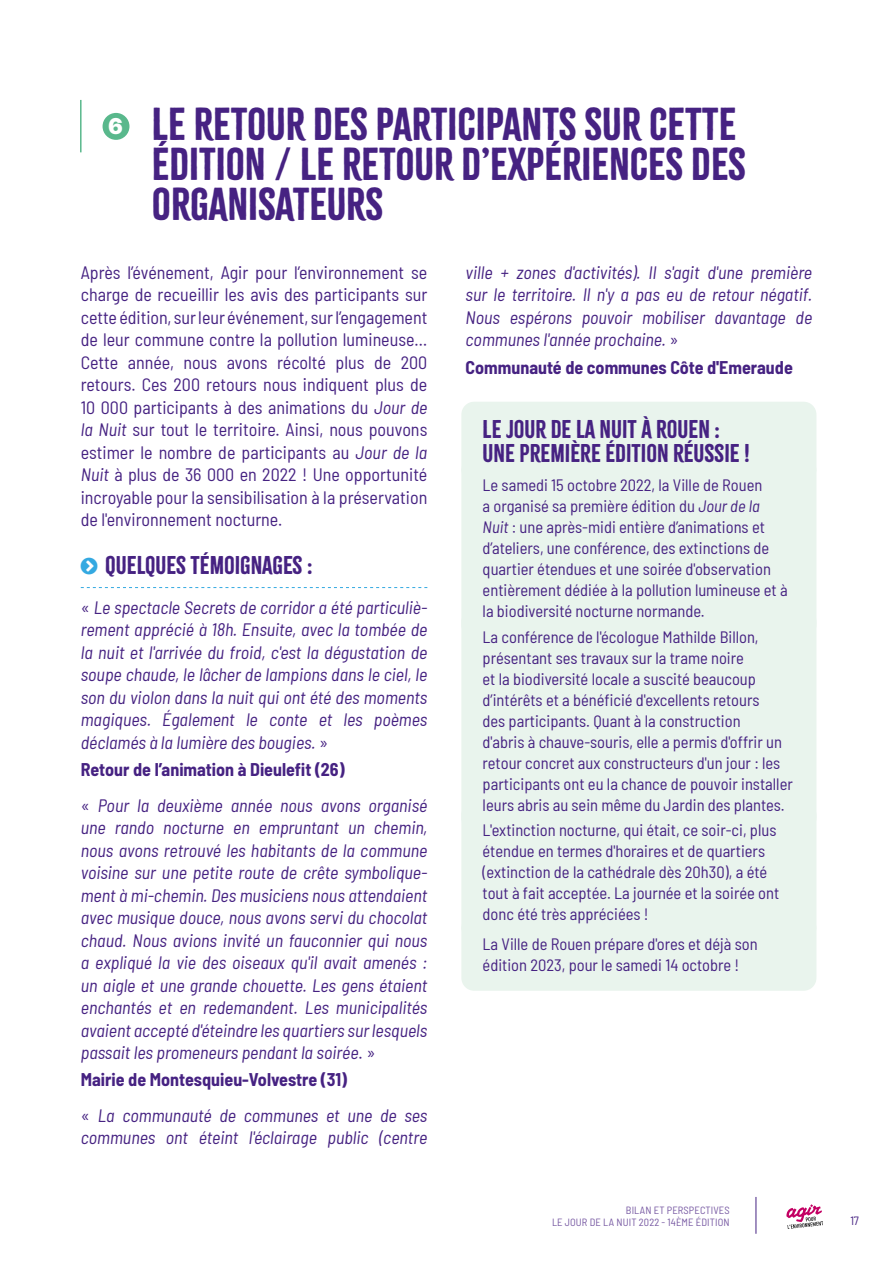
<style>
.page{position:relative;width:893px;height:1263px;background:#fff}
.page>*{position:absolute;margin:0;border:0;box-sizing:border-box;transform-origin:0 0}
.t1{font:40.35px/40.3px "Citrus Gothic Solid";color:#462282}
.t2{font:22.5px/24px "Citrus Gothic Solid";color:#462282}
.t3{font:900 21.75px "Inter";color:#fff}
.t4{font:italic semi-condensed 18px/22.5px "Barlow";color:#462282;text-align:justify}
.t5{font:semi-condensed 18px/22.5px "Barlow";color:#462282;text-align:justify}
.t6{font:700 semi-condensed 18px/35.2px "Barlow";color:#462282}
.t7{font:semi-condensed 16.5px/21px "Barlow";color:#462282}
.t8{font:semi-condensed 12px "Barlow";color:#462282}
.t9{font:semi-condensed 10.5px/12px "Barlow";letter-spacing:.01em;color:#785aa3;text-align:right}
.s1{font-style:italic}
.s2{font-style:normal}
.s3{font-weight:700;font-style:normal}
.s4{font-weight:400}
.s5{font-weight:400;font-style:italic}
</style>
<div class="page">
<svg style="left:786px;top:1204px;width:37px;height:25px"></svg>
<hr style="left:756px;top:1197px;width:1px;height:37px;background:#462282">
<svg style="left:81px;top:587px;width:346px;height:1px"></svg>
<div style="left:461px;top:402px;width:355px;height:80px;background:#e9f4ed;border-radius:13px"></div>
<div style="left:461px;top:458px;width:355px;height:180px;background:#e9f4ed;border-radius:13px"></div>
<div style="left:461px;top:609px;width:355px;height:222px;background:#e9f4ed;border-radius:13px"></div>
<div style="left:461px;top:802px;width:355px;height:138px;background:#e9f4ed;border-radius:13px"></div>
<div style="left:461px;top:916px;width:355px;height:75px;background:#e9f4ed;border-radius:13px"></div>
<div style="left:103px;top:113px;width:26px;height:27px;background:#59b88c;border-radius:50%"></div>
<hr style="left:80px;top:100px;width:2px;height:52px;background:#59b88c">
<p class="t3" style="left:108px;top:110px;width:16px">6</p>
<h1 class="t1" style="left:152px;top:104px;width:595px">LE RETOUR DES PARTICIPANTS SUR CETTE<br>ÉDITION / LE RETOUR D’EXPÉRIENCES DES<br>ORGANISATEURS</h1>
<p class="t5" style="left:81px;top:260px;width:348px">Après l’événement, Agir pour l’environnement se charge de recueillir les avis des participants sur cette édition, sur leur événement, sur l’engagement de leur commune contre la pollution lumineuse… Cette année, nous avons récolté plus de 200 retours. Ces 200 retours nous indiquent plus de 10 000 participants à des animations du <span class="s1">Jour de la Nuit</span> sur tout le territoire. Ainsi, nous pouvons estimer le nombre de participants au <span class="s1">Jour de la Nuit</span> à plus de 36 000 en 2022 ! Une opportunité incroyable pour la sensibilisation à la préservation de l'environnement nocturne.</p>
<p class="t2" style="left:105px;top:554px;width:209px">QUELQUES TÉMOIGNAGES :</p>
<p class="t4" style="left:81px;top:595px;width:348px"><span class="s2">«</span> Le spectacle Secrets de corridor a été particuliè&shy;rement apprécié à 18h. Ensuite, avec la tombée de la nuit et l'arrivée du froid, c'est la dégustation de soupe chaude, le lâcher de lampions dans le ciel, le son du violon dans la nuit qui ont été des moments magiques. Également le conte et les poèmes déclamés à la lumière des bougies. <span class="s2">»</span></p>
<p class="t4" style="left:81px;top:751px;width:348px;line-height:35.2px"><span class="s3">Retour de l’animation à Dieulefit (26)<br></span><span class="s2">«</span> Pour la deuxième année nous avons organisé</p>
<p class="t4" style="left:81px;top:815px;width:348px">une rando nocturne en empruntant un chemin, nous avons retrouvé les habitants de la commune voisine sur une petite route de crête symbolique&shy;ment à mi-chemin. Des musiciens nous attendaient avec musique douce, nous avons servi du chocolat chaud. Nous avions invité un fauconnier qui nous a expliqué la vie des oiseaux qu'il avait amenés : un aigle et une grande chouette. Les gens étaient enchantés et en redemandent. Les municipalités avaient accepté d'éteindre les quartiers sur lesquels passait les promeneurs pendant la soirée<span class="s2">. »</span></p>
<p class="t6" style="left:81px;top:1061px;width:348px">Mairie de Montesquieu-Volvestre (31)<br><span class="s4">«</span> <span class="s5">La communauté de communes et une de ses</span></p>
<p class="t4" style="left:81px;top:1125px;width:348px">communes ont éteint l'éclairage public (centre</p>
<p class="t4" style="left:466px;top:260px;width:348px">ville + zones d'activités). Il s'agit d'une première sur le territoire. Il n'y a pas eu de retour négatif.<br>Nous espérons pouvoir mobiliser davantage de communes l'année prochaine. <span class="s2">»</span></p>
<p class="t6" style="left:466px;top:348px;width:329px">Communauté de communes Côte d'Emeraude</p>
<p class="t2" style="left:483px;top:417px;width:269px">LE JOUR DE LA NUIT À ROUEN :<br>UNE PREMIÈRE ÉDITION RÉUSSIE !</p>
<p class="t7" style="left:483px;top:474px;width:307px">Le samedi 15 octobre 2022, la Ville de Rouen<br>a organisé sa première édition du <span class="s1">Jour de la Nuit</span> : une après-midi entière d’animations et d’ateliers, une conférence, des extinctions de quartier étendues et une soirée d'observation entièrement dédiée à la pollution lumineuse et à la biodiversité nocturne normande.</p>
<p class="t7" style="left:483px;top:625px;width:312px">La conférence de l'écologue Mathilde Billon, présentant ses travaux sur la trame noire<br>et la biodiversité locale a suscité beaucoup d’intérêts et a bénéficié d'excellents retours<br>des participants. Quant à la construction<br>d'abris à chauve-souris, elle a permis d'offrir un retour concret aux constructeurs d'un jour : les participants ont eu la chance de pouvoir installer leurs abris au sein même du Jardin des plantes.</p>
<p class="t7" style="left:483px;top:818px;width:298px">L'extinction nocturne, qui était, ce soir-ci, plus étendue en termes d'horaires et de quartiers (extinction de la cathédrale dès 20h30), a été tout à fait acceptée. La journée et la soirée ont donc été très appréciées !</p>
<p class="t7" style="left:483px;top:932px;width:277px">La Ville de Rouen prépare d'ores et déjà son édition 2023, pour le samedi 14 octobre !</p>
<p class="t9" style="left:552px;top:1203px;width:179px">BILAN ET PERSPECTIVES<br>LE JOUR DE LA NUIT 2022 - 14ÈME ÉDITION</p>
<p class="t8" style="left:850px;top:1212px;width:10px">17</p>
</div>
